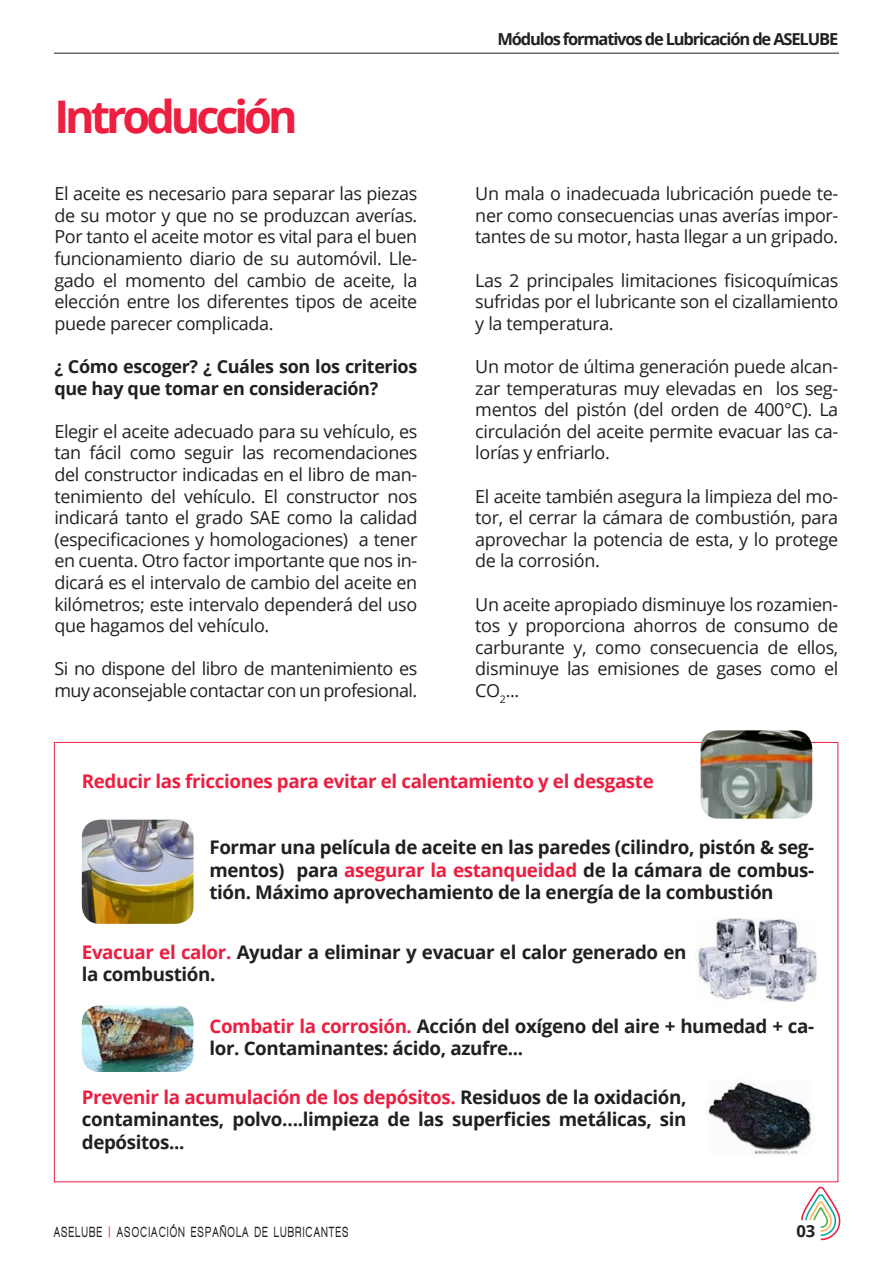
<style>
.page{position:relative;width:893px;height:1263px;background:#fff}
.page>*{position:absolute;margin:0;border:0;box-sizing:border-box;transform-origin:0 0}
.t1{font:700 45px "Open Sans";letter-spacing:-.09em;color:#ed1e40}
.t2{font:700 18.75px/22.5px "Open Sans";letter-spacing:-.02em;color:#231f20;text-align:justify}
.t3{font:700 18.75px "Open Sans";letter-spacing:-.02em;color:#ed1e40}
.t4{font:18px/21.6px "Open Sans";letter-spacing:-.02em;color:#231f20;text-align:justify}
.t5{font:700 18px/21.6px "Open Sans";letter-spacing:-.02em;color:#231f20}
.t6{font:700 16.65px "Open Sans";color:#231f20}
.t7{font:700 16.5px "Open Sans";letter-spacing:-.07em;color:#231f20}
.t8{font:900 15.15px "Walkway";letter-spacing:.19em;color:#231f20;scale:.59 1}
.s1{color:#ed1e40}
</style>
<div class="page">
<hr style="left:54px;top:53px;width:785px;height:1px;background:#231f20">
<svg style="left:801px;top:1187px;width:39px;height:53px"></svg>
<img style="left:701px;top:730px;width:111px;height:89px">
<img style="left:82px;top:820px;width:112px;height:104px">
<img style="left:698px;top:918px;width:119px;height:84px">
<img style="left:82px;top:1005px;width:112px;height:67px">
<img style="left:708px;top:1081px;width:106px;height:74px">
<p class="t1" style="left:54px;top:85px;width:245px">Introducción</p>
<p class="t4" style="left:54px;top:182px;width:364px">El aceite es necesario para separar las piezas de su motor y que no se produzcan averías.<br>Por tanto el aceite motor es vital para el buen funcionamiento diario de su automóvil. Lle&shy;gado el momento del cambio de aceite, la elección entre los diferentes tipos de aceite puede parecer complicada.</p>
<p class="t5" style="left:54px;top:355px;width:364px">¿ Cómo escoger? ¿ Cuáles son los criterios que hay que tomar en consideración?</p>
<p class="t4" style="left:54px;top:420px;width:364px">Elegir el aceite adecuado para su vehículo, es tan fácil como seguir las recomendaciones del constructor indicadas en el libro de man&shy;tenimiento del vehículo. El constructor nos indicará tanto el grado SAE como la calidad (especificaciones y homologaciones) a tener en cuenta. Otro factor importante que nos in&shy;dicará es el intervalo de cambio del aceite en kilómetros; este intervalo dependerá del uso que hagamos del vehículo.</p>
<p class="t4" style="left:54px;top:658px;width:364px">Si no dispone del libro de mantenimiento es muy aconsejable contactar con un profesional.</p>
<p class="t7" style="left:497px;top:28px;width:342px">Módulos formativos de Lubricación de ASELUBE</p>
<p class="t4" style="left:475px;top:182px;width:364px">Un mala o inadecuada lubricación puede te&shy;ner como consecuencias unas averías impor&shy;tantes de su motor, hasta llegar a un gripado.</p>
<p class="t4" style="left:475px;top:269px;width:364px">Las 2 principales limitaciones fisicoquímicas sufridas por el lubricante son el cizallamiento y la temperatura.</p>
<p class="t4" style="left:475px;top:355px;width:364px">Un motor de última generación puede alcan&shy;zar temperaturas muy elevadas en los seg&shy;mentos del pistón (del orden de 400°C). La circulación del aceite permite evacuar las ca&shy;lorías y enfriarlo.</p>
<p class="t4" style="left:475px;top:485px;width:364px">El aceite también asegura la limpieza del mo&shy;tor, el cerrar la cámara de combustión, para aprovechar la potencia de esta, y lo protege de la corrosión.</p>
<p class="t4" style="left:475px;top:593px;width:364px">Un aceite apropiado disminuye los rozamien&shy;tos y proporciona ahorros de consumo de carburante y, como consecuencia de ellos, disminuye las emisiones de gases como el CO<sub>2</sub>...</p>
<p class="t3" style="left:82px;top:768px;width:573px">Reducir las fricciones para evitar el calentamiento y el desgaste</p>
<p class="t2" style="left:209px;top:836px;width:606px">Formar una película de aceite en las paredes (cilindro, pistón &amp; seg&shy;mentos) para <span class="s1">asegurar la estanqueidad</span> de la cámara de combus&shy;tión. Máximo aprovechamiento de la energía de la combustión</p>
<p class="t2" style="left:82px;top:940px;width:606px"><span class="s1">Evacuar el calor.</span> Ayudar a eliminar y evacuar el calor generado en la combustión.</p>
<p class="t2" style="left:209px;top:1014px;width:606px"><span class="s1">Combatir la corrosión.</span> Acción del oxígeno del aire + humedad + ca&shy;lor. Contaminantes: ácido, azufre...</p>
<p class="t2" style="left:82px;top:1085px;width:606px"><span class="s1">Prevenir la acumulación de los depósitos.</span> Residuos de la oxidación, contaminantes, polvo….limpieza de las superficies metálicas, sin depósitos...</p>
<p class="t8" style="left:54px;top:1224px;width:500px">ASELUBE <span class="s1">|</span> ASOCIACIÓN ESPAÑOLA DE LUBRICANTES</p>
<p class="t6" style="left:796px;top:1219px;width:20px">03</p>
</div>
